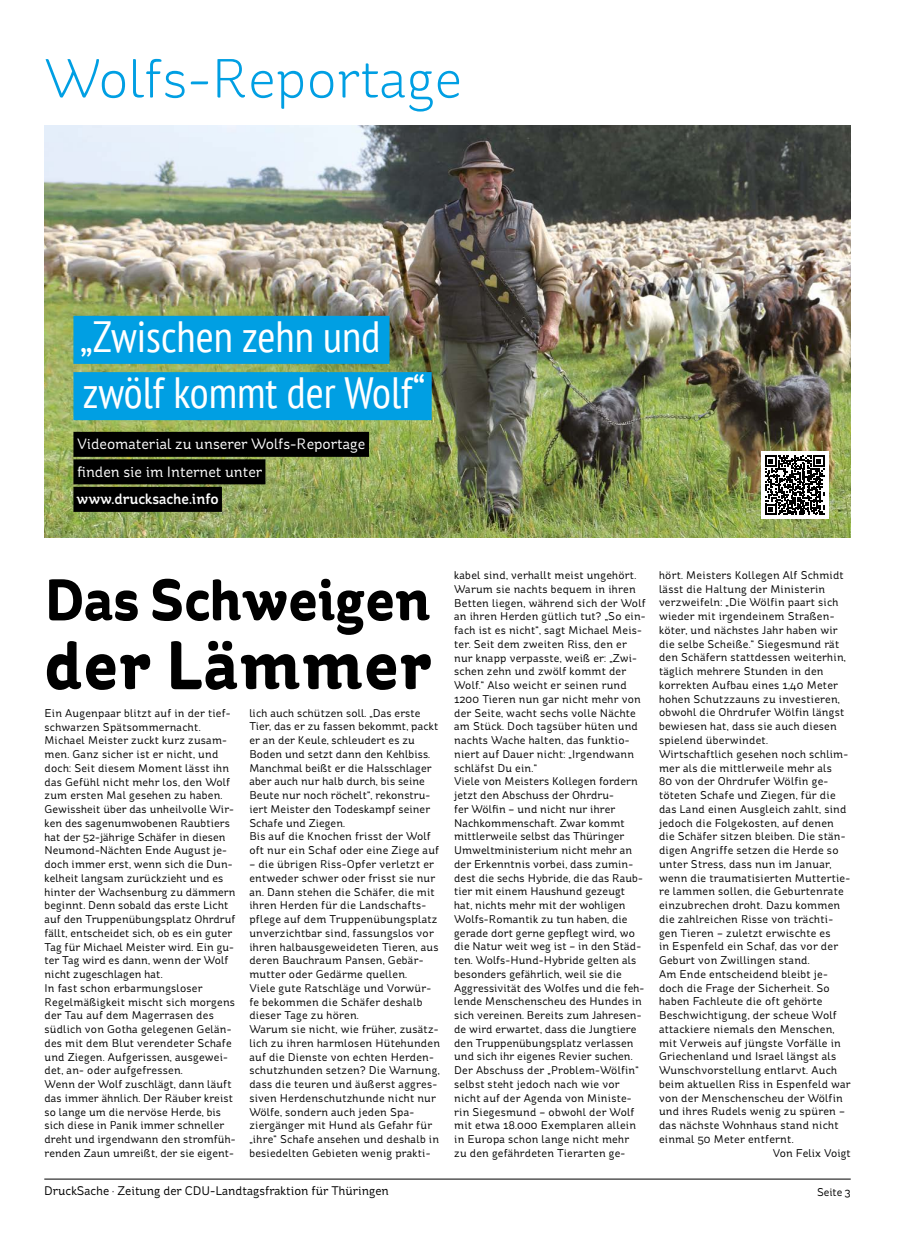
<style>
.page{position:relative;width:911px;height:1241px;background:#fff}
.page>*{position:absolute;margin:0;border:0;box-sizing:border-box;transform-origin:0 0}
.t1{font:700 68.75px "St Ryde";letter-spacing:.02em;color:#000}
.t2{font:700 58.75px "St Ryde";color:#000}
.t3{font:300 55px "St Ryde";color:#009fe3}
.t4{font:condensed 43.62px/56.2px "PT Sans";color:#fff}
.t5{font:15px/27.5px "St Ryde";color:#fff}
.t6{font:500 15px "St Ryde";color:#fff}
.t7{font:12.5px "St Ryde";color:#000}
.t8{font:11.25px/13.8px "St Ryde";letter-spacing:.02em;color:#000}
</style>
<div class="page">
<img style="left:44px;top:125px;width:806px;height:413px">
<hr style="left:44px;top:1178px;width:806px;height:1px;background:#000">
<div style="left:73px;top:316px;width:316px;height:48px;background:#009fe3"></div>
<div style="left:73px;top:372px;width:359px;height:48px;background:#009fe3"></div>
<div style="left:73px;top:432px;width:296px;height:25px;background:#000"></div>
<div style="left:73px;top:459px;width:192px;height:25px;background:#000"></div>
<div style="left:73px;top:487px;width:149px;height:25px;background:#000"></div>
<div style="left:761px;top:451px;width:67px;height:68px;background:#fff"></div>
<svg style="left:765px;top:455px;width:59px;height:60px"></svg>
<h3 class="t3" style="left:44px;top:46px;width:419px">Wolfs-Reportage</h3>
<h3 class="t4" style="left:80px;top:307px;width:347px">„Zwischen zehn und zwölf kommt der Wolf“</h3>
<h3 class="t5" style="left:77px;top:430px;width:290px">Videomaterial zu unserer Wolfs-Reportage finden sie im Internet unter</h3>
<h3 class="t6" style="left:77px;top:490px;width:144px">www.drucksache.info</h3>
<h2 class="t2" style="left:44px;top:565px;width:387px">Das Schweigen</h2>
<h1 class="t1" style="left:44px;top:624px;width:388px">der Lämmer</h1>
<p class="t8" style="left:44px;top:706px;width:193px">Ein Augenpaar blitzt auf in der tief&shy;schwarzen Spätsommernacht.<br>Michael Meister zuckt kurz zusam&shy;men. Ganz sicher ist er nicht, und doch: Seit diesem Moment lässt ihn das Gefühl nicht mehr los, den Wolf zum ersten Mal gesehen zu haben.<br>Gewissheit über das unheilvolle Wir&shy;ken des sagenumwobenen Raubtiers hat der 52-jährige Schäfer in diesen Neumond-Nächten Ende August je&shy;doch immer erst, wenn sich die Dun&shy;kelheit langsam zurückzieht und es hinter der Wachsenburg zu dämmern beginnt. Denn sobald das erste Licht auf den Truppenübungsplatz Ohrdruf fällt, entscheidet sich, ob es ein guter Tag für Michael Meister wird. Ein gu&shy;ter Tag wird es dann, wenn der Wolf nicht zugeschlagen hat.<br>In fast schon erbarmungsloser Regelmäßigkeit mischt sich morgens der Tau auf dem Magerrasen des südlich von Gotha gelegenen Gelän&shy;des mit dem Blut verendeter Schafe und Ziegen. Aufgerissen, ausgewei&shy;det, an- oder aufgefressen.<br>Wenn der Wolf zuschlägt, dann läuft das immer ähnlich. Der Räuber kreist so lange um die nervöse Herde, bis sich diese in Panik immer schneller dreht und irgendwann den stromfüh&shy;renden Zaun umreißt, der sie eigent-</p>
<p class="t8" style="left:249px;top:706px;width:191px">lich auch schützen soll. „Das erste Tier, das er zu fassen bekommt, packt er an der Keule, schleudert es zu Boden und setzt dann den Kehlbiss.<br>Manchmal beißt er die Halsschlager aber auch nur halb durch, bis seine Beute nur noch röchelt“, rekonstru&shy;iert Meister den Todeskampf seiner Schafe und Ziegen.<br>Bis auf die Knochen frisst der Wolf oft nur ein Schaf oder eine Ziege auf</p>
<p class="t8" style="left:249px;top:857px;width:192px">– die übrigen Riss-Opfer verletzt er entweder schwer oder frisst sie nur an. Dann stehen die Schäfer, die mit ihren Herden für die Landschafts&shy;pflege auf dem Truppenübungsplatz unverzichtbar sind, fassungslos vor ihren halbausgeweideten Tieren, aus deren Bauchraum Pansen, Gebär&shy;mutter oder Gedärme quellen.<br>Viele gute Ratschläge und Vorwür&shy;fe bekommen die Schäfer deshalb dieser Tage zu hören.<br>Warum sie nicht, wie früher, zusätz&shy;lich zu ihren harmlosen Hütehunden auf die Dienste von echten Herden&shy;schutzhunden setzen? Die Warnung, dass die teuren und äußerst aggres&shy;siven Herdenschutzhunde nicht nur Wölfe, sondern auch jeden Spa&shy;ziergänger mit Hund als Gefahr für „ihre“ Schafe ansehen und deshalb in besiedelten Gebieten wenig prakti-</p>
<p class="t8" style="left:454px;top:568px;width:193px">kabel sind, verhallt meist ungehört.<br>Warum sie nachts bequem in ihren Betten liegen, während sich der Wolf an ihren Herden gütlich tut? „So ein&shy;fach ist es nicht“, sagt Michael Meis&shy;ter. Seit dem zweiten Riss, den er nur knapp verpasste, weiß er: „Zwi&shy;schen zehn und zwölf kommt der Wolf.“ Also weicht er seinen rund 1200 Tieren nun gar nicht mehr von der Seite, wacht sechs volle Nächte am Stück. Doch tagsüber hüten und nachts Wache halten, das funktio&shy;niert auf Dauer nicht: „Irgendwann schläfst Du ein.“<br>Viele von Meisters Kollegen fordern jetzt den Abschuss der Ohrdru-<br>fer Wölfin – und nicht nur ihrer Nachkommenschaft. Zwar kommt mittlerweile selbst das Thüringer Umweltministerium nicht mehr an der Erkenntnis vorbei, dass zumin&shy;dest die sechs Hybride, die das Raub&shy;tier mit einem Haushund gezeugt hat, nichts mehr mit der wohligen Wolfs-Romantik zu tun haben, die gerade dort gerne gepflegt wird, wo die Natur weit weg ist – in den Städ&shy;ten. Wolfs-Hund-Hybride gelten als besonders gefährlich, weil sie die Aggressivität des Wolfes und die feh&shy;lende Menschenscheu des Hundes in sich vereinen. Bereits zum Jahresen&shy;de wird erwartet, dass die Jungtiere den Truppenübungsplatz verlassen und sich ihr eigenes Revier suchen.<br>Der Abschuss der „Problem-Wölfin“ selbst steht jedoch nach wie vor nicht auf der Agenda von Ministe&shy;rin Siegesmund – obwohl der Wolf mit etwa 18.000 Exemplaren allein in Europa schon lange nicht mehr<br>zu den gefährdeten Tierarten ge-</p>
<p class="t8" style="left:659px;top:568px;width:186px">hört. Meisters Kollegen Alf Schmidt</p>
<p class="t8" style="left:659px;top:582px;width:168px">lässt die Haltung der Ministerin</p>
<p class="t8" style="left:659px;top:595px;width:181px">verzweifeln: „Die Wölfin paart sich</p>
<p class="t8" style="left:659px;top:609px;width:177px">wieder mit irgendeinem Straßen-</p>
<p class="t8" style="left:659px;top:623px;width:180px">köter, und nächstes Jahr haben wir</p>
<p class="t8" style="left:659px;top:637px;width:182px">die selbe Scheiße.“ Siegesmund rät</p>
<p class="t8" style="left:659px;top:650px;width:188px">den Schäfern stattdessen weiterhin,</p>
<p class="t8" style="left:659px;top:664px;width:166px">täglich mehrere Stunden in den</p>
<p class="t8" style="left:659px;top:678px;width:180px">korrekten Aufbau eines 1,40 Meter</p>
<p class="t8" style="left:659px;top:692px;width:182px">hohen Schutzzauns zu investieren,</p>
<p class="t8" style="left:659px;top:705px;width:187px">obwohl die Ohrdrufer Wölfin längst</p>
<p class="t8" style="left:659px;top:719px;width:179px">bewiesen hat, dass sie auch diesen</p>
<p class="t8" style="left:659px;top:733px;width:111px">spielend überwindet.</p>
<p class="t8" style="left:659px;top:747px;width:191px">Wirtschaftlich gesehen noch schlim-</p>
<p class="t8" style="left:659px;top:760px;width:174px">mer als die mittlerweile mehr als</p>
<p class="t8" style="left:659px;top:774px;width:171px">80 von der Ohrdrufer Wölfin ge-</p>
<p class="t8" style="left:659px;top:788px;width:178px">töteten Schafe und Ziegen, für die</p>
<p class="t8" style="left:659px;top:802px;width:189px">das Land einen Ausgleich zahlt, sind</p>
<p class="t8" style="left:659px;top:815px;width:176px">jedoch die Folgekosten, auf denen</p>
<p class="t8" style="left:659px;top:829px;width:188px">die Schäfer sitzen bleiben. Die stän-</p>
<p class="t8" style="left:659px;top:843px;width:181px">digen Angriffe setzen die Herde so</p>
<p class="t8" style="left:659px;top:857px;width:174px">unter Stress, dass nun im Januar,</p>
<p class="t8" style="left:659px;top:870px;width:193px">wenn die traumatisierten Muttertie-</p>
<p class="t8" style="left:659px;top:884px;width:186px">re lammen sollen, die Geburtenrate</p>
<p class="t8" style="left:659px;top:898px;width:183px">einzubrechen droht. Dazu kommen</p>
<p class="t8" style="left:659px;top:912px;width:176px">die zahlreichen Risse von trächti-</p>
<p class="t8" style="left:659px;top:925px;width:173px">gen Tieren – zuletzt erwischte es</p>
<p class="t8" style="left:659px;top:939px;width:181px">in Espenfeld ein Schaf, das vor der</p>
<p class="t8" style="left:659px;top:953px;width:152px">Geburt von Zwillingen stand.</p>
<p class="t8" style="left:659px;top:967px;width:170px">Am Ende entscheidend bleibt je-</p>
<p class="t8" style="left:659px;top:980px;width:172px">doch die Frage der Sicherheit. So</p>
<p class="t8" style="left:659px;top:994px;width:165px">haben Fachleute die oft gehörte</p>
<p class="t8" style="left:659px;top:1008px;width:179px">Beschwichtigung, der scheue Wolf</p>
<p class="t8" style="left:659px;top:1022px;width:177px">attackiere niemals den Menschen,</p>
<p class="t8" style="left:659px;top:1035px;width:183px">mit Verweis auf jüngste Vorfälle in</p>
<p class="t8" style="left:659px;top:1049px;width:179px">Griechenland und Israel längst als</p>
<p class="t8" style="left:659px;top:1063px;width:180px">Wunschvorstellung entlarvt. Auch</p>
<p class="t8" style="left:659px;top:1077px;width:193px">beim aktuellen Riss in Espenfeld war</p>
<p class="t8" style="left:659px;top:1090px;width:185px">von der Menschenscheu der Wölfin</p>
<p class="t8" style="left:659px;top:1104px;width:187px">und ihres Rudels wenig zu spüren –</p>
<p class="t8" style="left:659px;top:1118px;width:181px">das nächste Wohnhaus stand nicht</p>
<p class="t8" style="left:659px;top:1132px;width:136px">einmal 50 Meter entfernt.</p>
<p class="t8" style="left:772px;top:1145px;width:79px">Von Felix Voigt</p>
<p class="t7" style="left:44px;top:1182px;width:346px">DruckSache · Zeitung der CDU-Landtagsfraktion für Thüringen</p>
<p class="t8" style="left:817px;top:1184px;width:35px">Seite 3</p>
</div>
